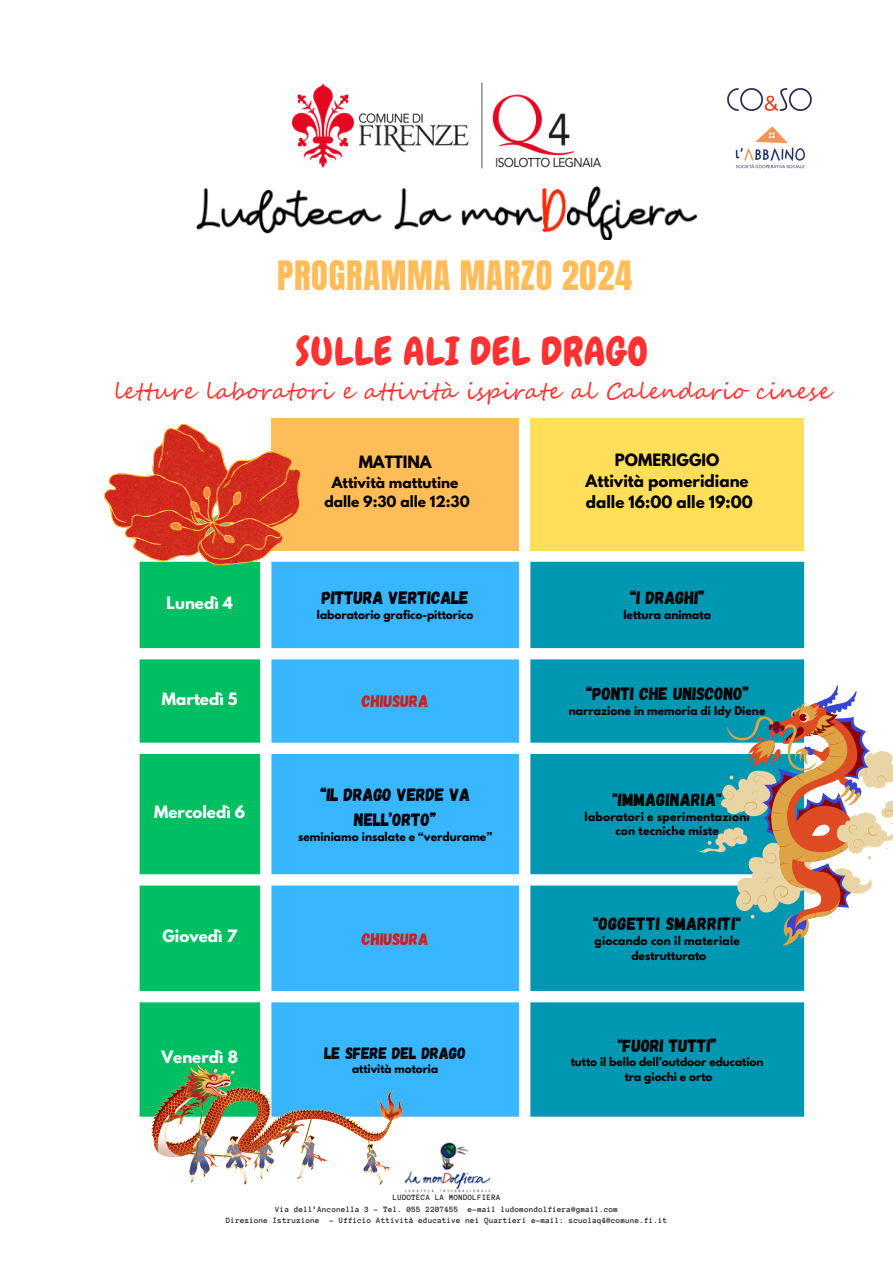
<style>
.page{position:relative;width:893px;height:1264px;background:#fff}
.page>*{position:absolute;margin:0;border:0;box-sizing:border-box;transform-origin:0 0}
.t1{font:39px "Chewy";letter-spacing:.02em;color:#ff3131}
.t2{font:34.5px "Anton";letter-spacing:.02em;color:#ffbd59}
.t3{font:22.5px "Segoe Script";letter-spacing:.02em;color:#ff3131}
.t4{font:17.85px/24.5px "Gagalin";color:#000;text-align:center}
.t5{font:17.85px "Gagalin";letter-spacing:.02em;color:#000}
.t6{font:16.65px "Gagalin";color:#cf1e1c}
.t7{font:16.5px "Gagalin";color:#000}
.t8{font:700 15px "League Spartan";color:#000}
.t9{font:700 15px "League Spartan";color:#fff}
.t10{font:700 13.65px "League Spartan";color:#000}
.t11{font:700 10.65px "League Spartan";color:#000}
.t12{font:700 10.65px "League Spartan";letter-spacing:.02em;color:#000}
.t13{font:700 10.5px "League Spartan";color:#000}
.t14{font:700 8.25px/11.4px "Anonymous Pro";letter-spacing:.02em;color:#2e2e2e;text-align:center}
</style>
<div class="page">
<div style="left:271px;top:417px;width:248px;height:133px;background:#ffbd59"></div>
<div style="left:530px;top:417px;width:274px;height:133px;background:#ffde59"></div>
<svg style="left:140px;top:565px;width:120px;height:551px;background:#16c471"></svg>
<svg style="left:271px;top:561px;width:248px;height:555px;background:#4bbdff"></svg>
<svg style="left:530px;top:561px;width:274px;height:555px;background:#159fb8"></svg>
<svg style="left:104px;top:423px;width:197px;height:142px"></svg>
<img style="left:151px;top:1063px;width:251px;height:121px">
<img style="left:401px;top:1141px;width:90px;height:52px">
<img style="left:196px;top:186px;width:500px;height:54px">
<img style="left:727px;top:88px;width:85px;height:23px">
<img style="left:735px;top:126px;width:70px;height:43px">
<img style="left:292px;top:82px;width:308px;height:87px">
<svg style="left:694px;top:684px;width:198px;height:262px"></svg>
<p class="t2" style="left:277px;top:251px;width:356px">PROGRAMMA MARZO 2024</p>
<h1 class="t1" style="left:296px;top:327px;width:353px">SULLE ALI DEL DRAGO</h1>
<h3 class="t3" style="left:113px;top:374px;width:718px">letture laboratori e attività ispirate al Calendario cinese</h3>
<p class="t8" style="left:359px;top:454px;width:74px">MATTINA</p>
<p class="t10" style="left:332px;top:476px;width:128px">Attività mattutine</p>
<p class="t10" style="left:324px;top:495px;width:147px">dalle 9:30 alle 12:30</p>
<p class="t9" style="left:167px;top:595px;width:68px">Lunedì 4</p>
<p class="t4" style="left:322px;top:584px;width:148px">PITTURA VERTICALE</p>
<p class="t13" style="left:317px;top:609px;width:158px">laboratorio grafico-pittorico</p>
<p class="t9" style="left:162px;top:691px;width:77px">Martedì 5</p>
<p class="t6" style="left:362px;top:690px;width:68px">CHIUSURA</p>
<p class="t9" style="left:154px;top:804px;width:92px">Mercoledì 6</p>
<p class="t4" style="left:320px;top:782px;width:152px">“IL DRAGO VERDE VA<br>NELL’ORTO”</p>
<p class="t11" style="left:298px;top:831px;width:195px">seminiamo insalate e “verdurame”</p>
<p class="t9" style="left:162px;top:928px;width:76px">Giovedì 7</p>
<p class="t6" style="left:362px;top:928px;width:68px">CHIUSURA</p>
<p class="t9" style="left:161px;top:1049px;width:78px">Venerdì 8</p>
<p class="t7" style="left:324px;top:1041px;width:143px">LE SFERE DEL DRAGO</p>
<p class="t13" style="left:352px;top:1063px;width:88px">attività motoria</p>
<p class="t8" style="left:615px;top:453px;width:106px">POMERIGGIO</p>
<p class="t8" style="left:585px;top:474px;width:164px">Attività pomeridiane</p>
<h1 class="t8" style="left:585px;top:494px;width:168px">dalle 16:00 alle 19:00</h1>
<p class="t4" style="left:630px;top:584px;width:76px">“I DRAGHI”</p>
<p class="t11" style="left:623px;top:609px;width:89px">lettura animata</p>
<p class="t4" style="left:585px;top:680px;width:164px">“PONTI CHE UNISCONO”</p>
<p class="t11" style="left:569px;top:705px;width:198px">narrazione in memoria di Idy Diene</p>
<p class="t5" style="left:612px;top:787px;width:111px">"IMMAGINARIA"</p>
<p class="t12" style="left:584px;top:811px;width:167px">laboratori e sperimentazioni</p>
<p class="t12" style="left:615px;top:825px;width:105px">con tecniche miste</p>
<p class="t5" style="left:593px;top:912px;width:149px">"OGGETTI SMARRITI"</p>
<p class="t12" style="left:594px;top:935px;width:147px">giocando con il materiale</p>
<p class="t11" style="left:631px;top:950px;width:76px">destrutturato</p>
<p class="t4" style="left:617px;top:1032px;width:100px">"FUORI TUTTI”</p>
<p class="t13" style="left:570px;top:1056px;width:194px">tutto il bello dell’outdoor education</p>
<p class="t13" style="left:624px;top:1071px;width:89px">tra giochi e orto</p>
<p class="t14" style="left:226px;top:1191px;width:443px">LUDOTECA LA MONDOLFIERA<br>Via dell’Anconella 3 - Tel. 055 2207455 e-mail ludomondolfiera@gmail.com<br>Direzione Istruzione - Ufficio Attività educative nei Quartieri e-mail: scuolaq4@comune.fi.it</p>
</div>
